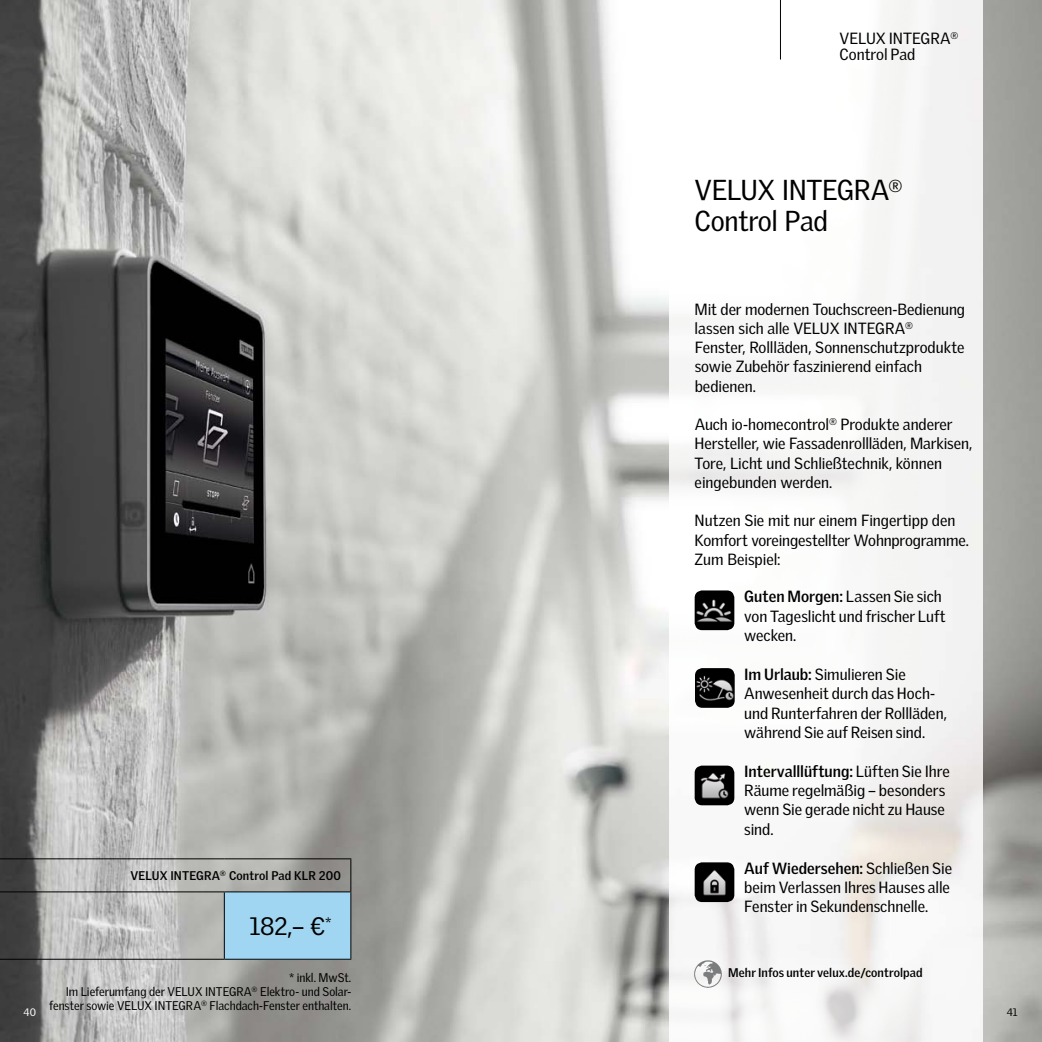
<style>
.page{position:relative;width:1042px;height:1042px;background:#fff}
.page>*{position:absolute;margin:0;border:0;box-sizing:border-box;transform-origin:0 0}
.t1{font:28px/31.5px "Velux Gothic";letter-spacing:-.015em;color:#000}
.t2{font:24.5px "Velux Gothic";color:#000}
.t3{font:15.75px/19.2px "Velux Gothic";letter-spacing:-.005em;color:#000}
.t4{font:12.25px/14px "Velux Gothic";letter-spacing:-.005em;color:#000;text-align:right}
.t5{font:700 12.25px "Velux Gothic";letter-spacing:.01em;color:#000}
.t6{font:10.5px "Velux Gothic";color:#fff}
.t7{font:10.5px "Velux Gothic";color:#000}
.s1{font-weight:700}
</style>
<div class="page">
<img style="left:0;top:0;width:1042px;height:1042px">
<img style="left:669px;top:0;width:313px;height:1042px">
<img style="left:694px;top:960px;width:28px;height:28px">
<img style="left:694px;top:765px;width:40px;height:40px">
<img style="left:694px;top:590px;width:40px;height:40px">
<img style="left:694px;top:862px;width:40px;height:40px">
<img style="left:695px;top:668px;width:40px;height:40px">
<hr style="left:780px;top:0;width:1px;height:60px;background:#000">
<div style="left:224px;top:892px;width:127px;height:67px;background:#a0d6f1"></div>
<hr style="left:0;top:858px;width:224px;height:1px;background:#000">
<hr style="left:224px;top:858px;width:127px;height:1px;background:#000">
<hr style="left:350px;top:859px;width:1px;height:32px;background:#000">
<hr style="left:0;top:891px;width:224px;height:1px;background:#000">
<hr style="left:224px;top:891px;width:127px;height:1px;background:#000">
<hr style="left:224px;top:892px;width:1px;height:67px;background:#000">
<hr style="left:350px;top:892px;width:1px;height:67px;background:#000">
<hr style="left:0;top:959px;width:224px;height:1px;background:#000">
<hr style="left:224px;top:959px;width:127px;height:1px;background:#000">
<p class="t3" style="left:839px;top:30px;width:120px;line-height:15.8px">VELUX INTEGRA<sup>®<br></sup>Control Pad</p>
<h1 class="t1" style="left:694px;top:174px;width:209px">VELUX INTEGRA<sup>®<br></sup>Control Pad</h1>
<p class="t3" style="left:694px;top:299px;width:272px">Mit der modernen Touchscreen-Bedienung lassen sich alle VELUX INTEGRA<sup>® </sup>Fenster, Rollläden, Sonnenschutzprodukte sowie Zubehör faszinierend einfach bedienen.</p>
<p class="t3" style="left:694px;top:415px;width:279px">Auch io-homecontrol<sup>®</sup> Produkte anderer Hersteller, wie Fassadenrollläden, Markisen, Tore, Licht und Schließtechnik, können eingebunden werden.</p>
<p class="t3" style="left:694px;top:511px;width:276px">Nutzen Sie mit nur einem Fingertipp den<br>Komfort voreingestellter Wohnprogramme.<br>Zum Beispiel:</p>
<p class="t3" style="left:744px;top:587px;width:203px"><span class="s1">Guten Morgen:</span> Lassen Sie sich von Tageslicht und frischer Luft wecken.</p>
<p class="t3" style="left:744px;top:664px;width:204px"><span class="s1">Im Urlaub:</span> Simulieren Sie<br>Anwesenheit durch das Hoch&shy;und Runterfahren der Rollläden, während Sie auf Reisen sind.</p>
<p class="t3" style="left:744px;top:761px;width:207px"><span class="s1">Intervalllüftung:</span> Lüften Sie Ihre<br>Räume regelmäßig – besonders wenn Sie gerade nicht zu Hause sind.</p>
<p class="t3" style="left:744px;top:858px;width:209px"><span class="s1">Auf Wiedersehen:</span> Schließen Sie beim Verlassen Ihres Hauses alle<br>Fenster in Sekundenschnelle.</p>
<p class="t5" style="left:131px;top:868px;width:212px">VELUX INTEGRA<sup>®</sup> Control Pad KLR 200</p>
<h2 class="t2" style="left:249px;top:911px;width:84px">182,– €<sup>*</sup></h2>
<p class="t4" style="left:49px;top:970px;width:304px">* inkl. MwSt.<br>Im Lieferumfang der VELUX INTEGRA<sup>®</sup> Elektro- und Solar&shy;fenster sowie VELUX INTEGRA<sup>®</sup> Flachdach-Fenster enthalten.</p>
<p class="t5" style="left:728px;top:964px;width:196px">Mehr Infos unter velux.de/controlpad</p>
<p class="t6" style="left:24px;top:1006px;width:14px">40</p>
<p class="t7" style="left:1007px;top:1006px;width:12px">41</p>
</div>
